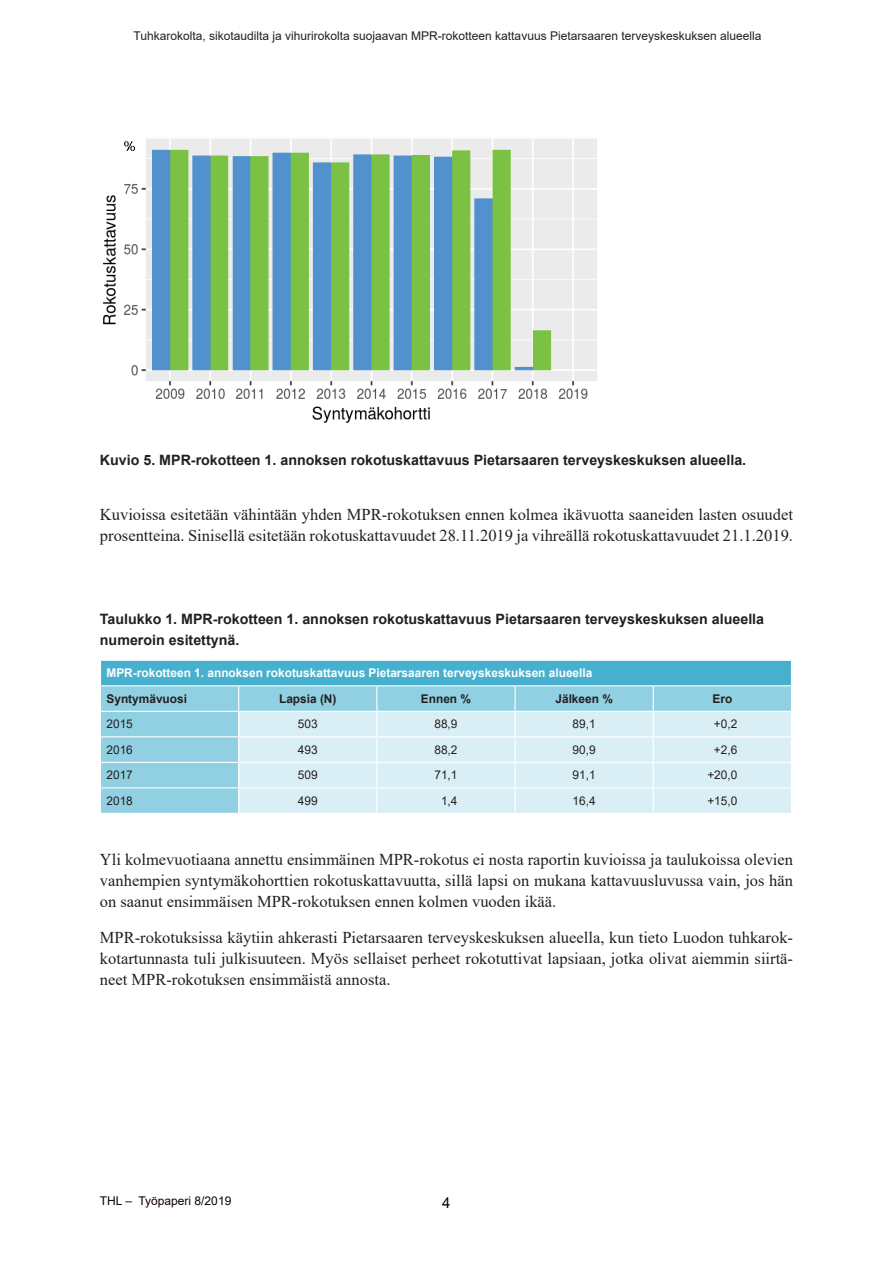
<style>
.page{position:relative;width:893px;height:1263px;background:#fff}
.page>*{position:absolute;margin:0;border:0;box-sizing:border-box;transform-origin:0 0}
.Ensimmäinen_kappale{font:16.5px/21px "Times New Roman";color:#231f20;text-align:justify}
.t1{font:15px "Arial";color:#100000}
.Kuvan_taulukon_nimi{font:700 14.25px/21.6px "Arial";color:#231f20}
.Taulukko{font:12px "Arial";color:#231f20}
.Taulukon_otsikko{font:700 12px "Arial";color:#fff}
.Taulukon_otsikko-2{font:700 12px "Arial";color:#231f20}
.t2{font:12px "Arial";color:#100000}
</style>
<div class="page">
<div style="left:100px;top:660px;width:691px;height:26px;background:#47b0ce"></div>
<div style="left:101px;top:686px;width:690px;height:127px;background:#91d0e2"></div>
<div style="left:239px;top:712px;width:552px;height:101px;background:#daeff5"></div>
<hr style="left:514px;top:686px;width:2px;height:25px;background:#fff">
<hr style="left:100px;top:711px;width:139px;height:1px;background:#fff">
<hr style="left:239px;top:711px;width:138px;height:1px;background:#fff">
<hr style="left:377px;top:711px;width:138px;height:1px;background:#fff">
<hr style="left:515px;top:711px;width:138px;height:1px;background:#fff">
<hr style="left:514px;top:712px;width:2px;height:24px;background:#fff">
<hr style="left:653px;top:711px;width:139px;height:1px;background:#fff">
<hr style="left:100px;top:736px;width:139px;height:1px;background:#fff">
<hr style="left:239px;top:736px;width:138px;height:1px;background:#fff">
<hr style="left:377px;top:736px;width:138px;height:1px;background:#fff">
<hr style="left:515px;top:736px;width:138px;height:1px;background:#fff">
<hr style="left:514px;top:737px;width:2px;height:25px;background:#fff">
<hr style="left:653px;top:736px;width:139px;height:1px;background:#fff">
<hr style="left:100px;top:762px;width:139px;height:1px;background:#fff">
<hr style="left:239px;top:762px;width:138px;height:1px;background:#fff">
<hr style="left:377px;top:762px;width:138px;height:1px;background:#fff">
<hr style="left:515px;top:762px;width:138px;height:1px;background:#fff">
<hr style="left:514px;top:763px;width:2px;height:24px;background:#fff">
<hr style="left:653px;top:762px;width:139px;height:1px;background:#fff">
<hr style="left:100px;top:787px;width:139px;height:1px;background:#fff">
<hr style="left:239px;top:787px;width:138px;height:1px;background:#fff">
<svg style="left:238px;top:686px;width:1px;height:127px"></svg>
<hr style="left:377px;top:787px;width:138px;height:1px;background:#fff">
<svg style="left:376px;top:686px;width:1px;height:127px"></svg>
<hr style="left:515px;top:787px;width:138px;height:1px;background:#fff">
<hr style="left:514px;top:788px;width:2px;height:25px;background:#fff">
<hr style="left:653px;top:787px;width:139px;height:1px;background:#fff">
<svg style="left:653px;top:686px;width:1px;height:127px"></svg>
<hr style="left:100px;top:660px;width:139px;height:1px;background:#fff">
<svg style="left:100px;top:661px;width:1px;height:128px"></svg>
<hr style="left:239px;top:660px;width:138px;height:1px;background:#fff">
<hr style="left:377px;top:660px;width:138px;height:1px;background:#fff">
<hr style="left:515px;top:660px;width:138px;height:1px;background:#fff">
<hr style="left:653px;top:660px;width:139px;height:1px;background:#fff">
<hr style="left:100px;top:685px;width:139px;height:1px;background:#fff">
<hr style="left:239px;top:685px;width:138px;height:1px;background:#fff">
<hr style="left:377px;top:685px;width:138px;height:1px;background:#fff">
<hr style="left:515px;top:685px;width:138px;height:1px;background:#fff">
<hr style="left:653px;top:685px;width:139px;height:1px;background:#fff">
<img style="left:103px;top:139px;width:494px;height:284px">
<p class="Taulukko" style="left:134px;top:28px;width:629px">Tuhkarokolta, sikotaudilta ja vihurirokolta suojaavan MPR-rokotteen kattavuus Pietarsaaren terveyskeskuksen alueella</p>
<p class="Kuvan_taulukon_nimi" style="left:100px;top:449px;width:648px">Kuvio 5. MPR-rokotteen 1. annoksen rokotuskattavuus Pietarsaaren terveyskeskuksen alueella.</p>
<p class="Ensimmäinen_kappale" style="left:100px;top:503px;width:695px">Kuvioissa esitetään vähintään yhden MPR-rokotuksen ennen kolmea ikävuotta saaneiden lasten osuudet prosentteina. Sinisellä esitetään rokotuskattavuudet 28.11.2019 ja vihreällä rokotuskattavuudet 21.1.2019.</p>
<p class="Kuvan_taulukon_nimi" style="left:100px;top:608px;width:666px">Taulukko 1. MPR-rokotteen 1. annoksen rokotuskattavuus Pietarsaaren terveyskeskuksen alueella numeroin esitettynä.</p>
<p class="Taulukon_otsikko" style="left:106px;top:665px;width:487px">MPR-rokotteen 1. annoksen rokotuskattavuus Pietarsaaren terveyskeskuksen alueella</p>
<p class="Taulukon_otsikko-2" style="left:106px;top:690px;width:82px">Syntymävuosi</p>
<p class="Taulukon_otsikko-2" style="left:279px;top:690px;width:59px">Lapsia (N)</p>
<p class="Taulukon_otsikko-2" style="left:421px;top:690px;width:52px">Ennen %</p>
<p class="Taulukon_otsikko-2" style="left:555px;top:690px;width:59px">Jälkeen %</p>
<p class="Taulukon_otsikko-2" style="left:712px;top:690px;width:21px">Ero</p>
<p class="Taulukko" style="left:106px;top:716px;width:28px">2015</p>
<p class="Taulukko" style="left:298px;top:716px;width:21px">503</p>
<p class="Taulukko" style="left:434px;top:716px;width:25px">88,9</p>
<p class="Taulukko" style="left:573px;top:716px;width:25px">89,1</p>
<p class="Taulukko" style="left:714px;top:716px;width:25px">+0,2</p>
<p class="Taulukko" style="left:106px;top:741px;width:28px">2016</p>
<p class="Taulukko" style="left:298px;top:741px;width:21px">493</p>
<p class="Taulukko" style="left:434px;top:741px;width:25px">88,2</p>
<p class="Taulukko" style="left:573px;top:741px;width:25px">90,9</p>
<p class="Taulukko" style="left:714px;top:741px;width:25px">+2,6</p>
<p class="Taulukko" style="left:106px;top:767px;width:28px">2017</p>
<p class="Taulukko" style="left:298px;top:767px;width:21px">509</p>
<p class="Taulukko" style="left:434px;top:767px;width:25px">71,1</p>
<p class="Taulukko" style="left:573px;top:767px;width:25px">91,1</p>
<p class="Taulukko" style="left:707px;top:767px;width:32px">+20,0</p>
<p class="Taulukko" style="left:106px;top:792px;width:28px">2018</p>
<p class="Taulukko" style="left:298px;top:792px;width:21px">499</p>
<p class="Taulukko" style="left:441px;top:792px;width:18px">1,4</p>
<p class="Taulukko" style="left:573px;top:792px;width:25px">16,4</p>
<p class="Taulukko" style="left:707px;top:792px;width:32px">+15,0</p>
<p class="Ensimmäinen_kappale" style="left:100px;top:849px;width:695px">Yli kolmevuotiaana annettu ensimmäinen MPR-rokotus ei nosta raportin kuvioissa ja taulukoissa olevien vanhempien syntymäkohorttien rokotuskattavuutta, sillä lapsi on mukana kattavuusluvussa vain, jos hän on saanut ensimmäisen MPR-rokotuksen ennen kolmen vuoden ikää.</p>
<p class="Ensimmäinen_kappale" style="left:100px;top:927px;width:695px">MPR-rokotuksissa käytiin ahkerasti Pietarsaaren terveyskeskuksen alueella, kun tieto Luodon tuhkarok&shy;kotartunnasta tuli julkisuuteen. Myös sellaiset perheet rokotuttivat lapsiaan, jotka olivat aiemmin siirtä&shy;neet MPR-rokotuksen ensimmäistä annosta.</p>
<p class="t2" style="left:100px;top:1192px;width:133px">THL – Työpaperi 8/2019</p>
<p class="t1" style="left:442px;top:1192px;width:10px">4</p>
</div>
